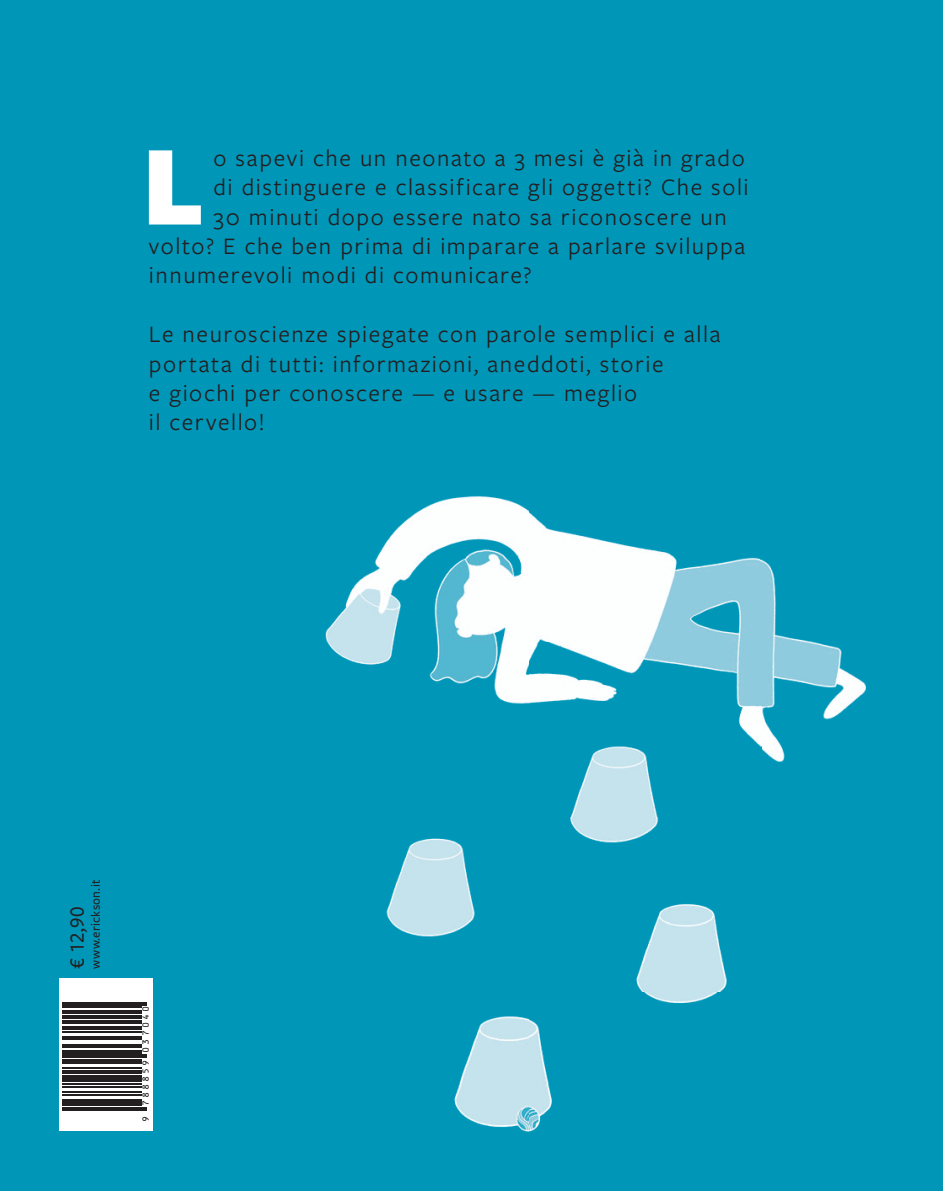
<style>
.page{position:relative;width:943px;height:1191px;background:#0096b8}
.page>*{position:absolute;margin:0;border:0;box-sizing:border-box;transform-origin:0 0}
.t1{font:900 118.65px "Freight Sans Pro";color:#fff}
.t2{font:24.5px/29.4px "Freight Sans Pro";letter-spacing:.065em;color:#231f20}
.t3{font:500 21px "Freight Sans Pro";color:#231f20}
.t4{font:500 13.12px "Freight Sans Pro";letter-spacing:.015em;color:#231f20}
.t5{font:8.58px "OCRB Std";letter-spacing:.215em;color:#231f20}
</style>
<div class="page">
<div style="left:60px;top:978px;width:93px;height:153px;background:#fff"></div>
<svg style="left:62px;top:1003px;width:85px;height:108px"></svg>
<hr style="left:62px;top:1109px;width:85px;height:1px;background:#231f20">
<hr style="left:62px;top:1107px;width:85px;height:1px;background:#231f20">
<hr style="left:62px;top:1102px;width:79px;height:4px;background:#231f20">
<hr style="left:62px;top:1099px;width:79px;height:2px;background:#231f20">
<hr style="left:62px;top:1094px;width:79px;height:1px;background:#231f20">
<hr style="left:62px;top:1091px;width:79px;height:1px;background:#231f20">
<hr style="left:62px;top:1086px;width:79px;height:1px;background:#231f20">
<hr style="left:62px;top:1083px;width:79px;height:1px;background:#231f20">
<hr style="left:62px;top:1079px;width:79px;height:3px;background:#231f20">
<hr style="left:62px;top:1075px;width:79px;height:3px;background:#231f20">
<hr style="left:62px;top:1070px;width:79px;height:4px;background:#231f20">
<hr style="left:62px;top:1067px;width:79px;height:1px;background:#231f20">
<hr style="left:62px;top:1062px;width:79px;height:1px;background:#231f20">
<hr style="left:62px;top:1059px;width:79px;height:2px;background:#231f20">
<hr style="left:62px;top:1056px;width:85px;height:2px;background:#231f20">
<hr style="left:62px;top:1054px;width:85px;height:1px;background:#231f20">
<hr style="left:62px;top:1050px;width:79px;height:3px;background:#231f20">
<hr style="left:62px;top:1046px;width:79px;height:1px;background:#231f20">
<hr style="left:62px;top:1044px;width:79px;height:1px;background:#231f20">
<hr style="left:62px;top:1038px;width:79px;height:1px;background:#231f20">
<hr style="left:62px;top:1036px;width:79px;height:1px;background:#231f20">
<hr style="left:62px;top:1031px;width:79px;height:1px;background:#231f20">
<hr style="left:62px;top:1026px;width:79px;height:3px;background:#231f20">
<hr style="left:62px;top:1022px;width:79px;height:1px;background:#231f20">
<hr style="left:62px;top:1020px;width:79px;height:1px;background:#231f20">
<hr style="left:62px;top:1015px;width:79px;height:4px;background:#231f20">
<hr style="left:62px;top:1010px;width:79px;height:3px;background:#231f20">
<hr style="left:62px;top:1006px;width:79px;height:1px;background:#231f20">
<hr style="left:62px;top:1004px;width:85px;height:1px;background:#231f20">
<hr style="left:62px;top:1002px;width:85px;height:1px;background:#231f20">
<img style="left:325px;top:496px;width:205px;height:636px">
<img style="left:530px;top:513px;width:336px;height:619px">
<img style="left:761px;top:817px;width:105px;height:315px">
<h1 class="t1" style="left:142px;top:103px;width:65px">L</h1>
<p class="t2" style="left:213px;top:142px;width:532px">o sapevi che un neonato a 3 mesi è già in grado</p>
<p class="t2" style="left:213px;top:171px;width:536px">di distinguere e classificare gli oggetti? Che soli</p>
<p class="t2" style="left:213px;top:201px;width:515px">30 minuti dopo essere nato sa riconoscere un</p>
<p class="t2" style="left:149px;top:230px;width:597px">volto? E che ben prima di imparare a parlare sviluppa</p>
<p class="t2" style="left:149px;top:260px;width:384px">innumerevoli modi di comunicare?</p>
<p class="t2" style="left:149px;top:318px;width:573px">Le neuroscienze spiegate con parole semplici e alla portata di tutti: informazioni, aneddoti, storie<br>e giochi per conoscere — e usare — meglio<br>il cervello!</p>
<p class="t4" style="left:87px;top:968px;width:90px;rotate:-90deg">www.erickson.it</p>
<p class="t3" style="left:63px;top:968px;width:63px;rotate:-90deg">€ 12,90</p>
<p class="t5" style="left:141px;top:1121px;width:117px;rotate:-90deg">9 788859 037040</p>
</div>
